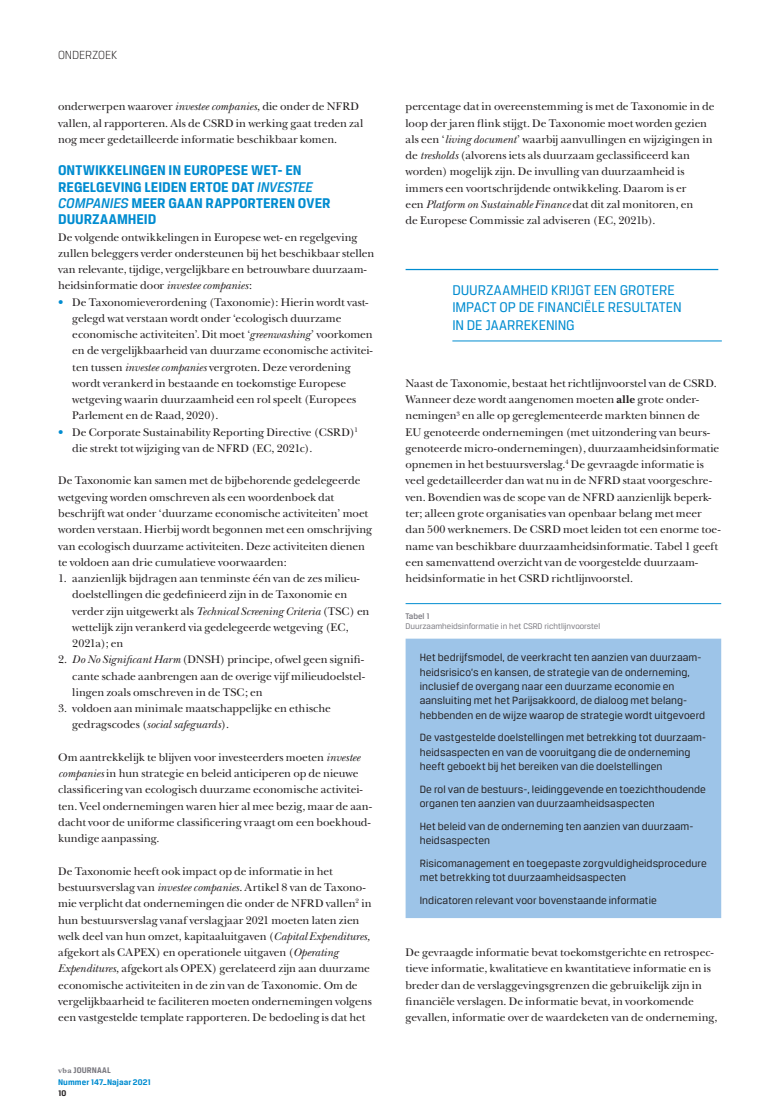
<style>
.page{position:relative;width:780px;height:1117px;background:#fff}
.page>*{position:absolute;margin:0;border:0;box-sizing:border-box;transform-origin:0 0}
._1_1_Alineakopje_bol{font:700 15px/16.2px "CFA Breuer Text";letter-spacing:-.005em;color:#008cd0}
.streamer{font:15px/17.5px "CFA Breuer Text";letter-spacing:-.005em;color:#008cd0}
.t1{font:300 12.5px "CFA Breuer Text";letter-spacing:-.015em;color:#231f20}
.Plat_schreef__WR{font:11.5px/16.2px "New Baskerville";letter-spacing:-.005em;color:#231f20}
.Plat_schreef{font:11.5px/16.2px "New Baskerville";letter-spacing:-.005em;color:#231f20}
.Plat_schreef_insprin{font:11.5px/16.2px "New Baskerville";letter-spacing:-.005em;color:#231f20}
.kadertekst{font:11.25px/14.4px "CFA Breuer Text";letter-spacing:.005em;color:#231f20}
._5_1_Caption{font:8.75px/10px "CFA Breuer Text";color:#7b7a81}
.t2{font:700 8.75px/11.2px "CFA Breuer Text";letter-spacing:.01em;color:#008cd0}
.t3{font:700 8.75px "CFA Breuer Text";color:#231f20}
.s1{font-style:italic}
.s2{font-weight:500;font-style:italic}
.s3{color:#008cd0}
.s4{font-family:"Plantin";font-size:7.5px;color:#7b7a81}
.s5{color:#7b7a81}
.s6{font-weight:700}
.s7{font-weight:500}
</style>
<div class="page">
<hr style="left:405px;top:269px;width:313px;height:1px;background:#008cd0">
<hr style="left:452px;top:340px;width:269px;height:1px;background:#008cd0">
<div style="left:405px;top:638px;width:316px;height:279px;background:#9dc4e8"></div>
<hr style="left:405px;top:603px;width:316px;height:1px;background:#008cd0">
<p class="t1" style="left:58px;top:48px;width:61px">ONDERZOEK</p>
<p class="Plat_schreef__WR" style="left:58px;top:99px;width:306px">onderwerpen waarover <span class="s1">investee companies</span>, die onder de NFRD vallen, al rapporteren. Als de CSRD in werking gaat treden zal nog meer gedetailleerde informatie beschikbaar komen.</p>
<p class="_1_1_Alineakopje_bol" style="left:58px;top:162px;width:274px">ONTWIKKELINGEN IN EUROPESE WET- EN<br>REGELGEVING LEIDEN ERTOE DAT <span class="s2">INVESTEE<br>COMPANIES</span> MEER GAAN RAPPORTEREN OVER<br>DUURZAAMHEID</p>
<p class="Plat_schreef" style="left:58px;top:229px;width:318px">De volgende ontwikkelingen in Europese wet- en regelgeving zullen beleggers verder ondersteunen bij het beschikbaar stellen van relevante, tijdige, vergelijkbare en betrouwbare duurzaam&shy;heidsinformatie door <span class="s1">investee companies</span>:</p>
<p class="Plat_schreef_insprin" style="left:72px;top:294px;width:302px;text-indent:-14px"><span class="s3">•</span> De Taxonomieverordening (Taxonomie): Hierin wordt vast&shy;gelegd wat verstaan wordt onder ‘ecologisch duurzame economische activiteiten’. Dit moet ‘<span class="s1">greenwashing</span>’ voorkomen en de vergelijkbaarheid van duurzame economische activitei&shy;ten tussen <span class="s1">investee companies</span> vergroten. Deze verordening wordt verankerd in bestaande en toekomstige Europese wetgeving waarin duurzaamheid een rol speelt (Europees Parlement en de Raad, 2020).</p>
<p class="Plat_schreef_insprin" style="left:72px;top:424px;width:287px;text-indent:-14px"><span class="s3">•</span> De Corporate Sustainability Reporting Directive (CSRD)<sup>1 </sup>die strekt tot wijziging van de NFRD (EC, 2021c).</p>
<p class="Plat_schreef__WR" style="left:58px;top:472px;width:316px">De Taxonomie kan samen met de bijbehorende gedelegeerde wetgeving worden omschreven als een woordenboek dat beschrijft wat onder ‘duurzame economische activiteiten’ moet worden verstaan. Hierbij wordt begonnen met een omschrijving van ecologisch duurzame activiteiten. Deze activiteiten dienen te voldoen aan drie cumulatieve voorwaarden:</p>
<p class="Plat_schreef_insprin" style="left:72px;top:570px;width:299px;text-indent:-14px">1. aanzienlijk bijdragen aan tenminste één van de zes milieu&shy;doelstellingen die gedefinieerd zijn in de Taxonomie en verder zijn uitgewerkt als <span class="s1">Technical Screening Criteria</span> (TSC) en wettelijk zijn verankerd via gedelegeerde wetgeving (EC, 2021a); en</p>
<p class="Plat_schreef_insprin" style="left:72px;top:651px;width:294px;text-align:justify;text-indent:-14px">2. <span class="s1">Do No Significant Harm</span> (DNSH) principe, ofwel geen signifi&shy;cante schade aanbrengen aan de overige vijf milieudoelstel&shy;lingen zoals omschreven in de TSC; en</p>
<p class="Plat_schreef_insprin" style="left:72px;top:700px;width:260px;text-indent:-14px">3. voldoen aan minimale maatschappelijke en ethische gedragscodes (<span class="s1">social safeguards</span>).</p>
<p class="Plat_schreef__WR" style="left:58px;top:749px;width:315px">Om aantrekkelijk te blijven voor investeerders moeten <span class="s1">investee companies</span> in hun strategie en beleid anticiperen op de nieuwe classificering van ecologisch duurzame economische activitei&shy;ten. Veel ondernemingen waren hier al mee bezig, maar de aan&shy;dacht voor de uniforme classificering vraagt om een boekhoud&shy;kundige aanpassing.</p>
<p class="Plat_schreef__WR" style="left:58px;top:862px;width:315px">De Taxonomie heeft ook impact op de informatie in het bestuursverslag van <span class="s1">investee companies</span>. Artikel 8 van de Taxono&shy;mie verplicht dat ondernemingen die onder de NFRD vallen<sup>2</sup> in hun bestuursverslag vanaf verslagjaar 2021 moeten laten zien welk deel van hun omzet, kapitaaluitgaven (<span class="s1">Capital Expenditures, </span>afgekort als CAPEX) en operationele uitgaven (<span class="s1">Operating Expenditures</span>, afgekort als OPEX) gerelateerd zijn aan duurzame economische activiteiten in de zin van de Taxonomie. Om de vergelijkbaarheid te faciliteren moeten ondernemingen volgens een vastgestelde template rapporteren. De bedoeling is dat het</p>
<p class="t2" style="left:58px;top:1064px;width:94px"><span class="s4">vba</span> <span class="s5">JOURNAAL<br></span>Nummer 147_Najaar 2021</p>
<p class="t3" style="left:58px;top:1087px;width:10px">10</p>
<p class="Plat_schreef__WR" style="left:405px;top:99px;width:310px">percentage dat in overeenstemming is met de Taxonomie in de loop der jaren flink stijgt. De Taxonomie moet worden gezien als een ‘<span class="s1">living document</span>’ waarbij aanvullingen en wijzigingen in de <span class="s1">tresholds</span> (alvorens iets als duurzaam geclassificeerd kan worden) mogelijk zijn. De invulling van duurzaamheid is immers een voortschrijdende ontwikkeling. Daarom is er<br>een <span class="s1">Platform on Sustainable Finance</span> dat dit zal monitoren, en<br>de -Europese Commissie zal adviseren (EC, 2021b).</p>
<p class="streamer" style="left:452px;top:281px;width:231px">DUURZAAMHEID KRIJGT EEN GROTERE<br>IMPACT OP DE FINANCIËLE RESULTATEN<br>IN DE JAARREKENING</p>
<p class="Plat_schreef" style="left:405px;top:375px;width:316px">Naast de Taxonomie, bestaat het richtlijnvoorstel van de CSRD.<br>Wanneer deze wordt aangenomen moeten <span class="s6">alle</span> grote onder&shy;nemingen<sup>3</sup> en alle op gereglementeerde markten binnen de<br>EU genoteerde ondernemingen (met uitzondering van beurs&shy;genoteerde micro-ondernemingen), duurzaamheidsinformatie opnemen in het bestuursverslag.<sup>4</sup> De gevraagde informatie is veel gedetailleerder dan wat nu in de NFRD staat voorgeschre&shy;ven. Bovendien was de scope van de NFRD aanzienlijk beperk&shy;ter; alleen grote organisaties van openbaar belang met meer dan 500 werknemers. De CSRD moet leiden tot een enorme toe&shy;name van beschikbare duurzaamheidsinformatie. Tabel 1 geeft een samenvattend overzicht van de voorgestelde duurzaam&shy;heidsinformatie in het CSRD richtlijnvoorstel.</p>
<p class="_5_1_Caption" style="left:405px;top:611px;width:196px"><span class="s7">Tabel 1<br></span>Duurzaamheidsinformatie in het CSRD richtlijnvoorstel</p>
<p class="kadertekst" style="left:420px;top:650px;width:287px">Het bedrijfsmodel, de veerkracht ten aanzien van duurzaam&shy;heidsrisico’s en kansen, de strategie van de onderneming, inclusief de overgang naar een duurzame economie en aansluiting met het Parijsakkoord, de dialoog met belang&shy;hebbenden en de wijze waarop de strategie wordt uitgevoerd</p>
<p class="kadertekst" style="left:420px;top:730px;width:287px">De vastgestelde doelstellingen met betrekking tot duurzaam&shy;heidsaspecten en van de vooruitgang die de onderneming heeft geboekt bij het bereiken van die doelstellingen</p>
<p class="kadertekst" style="left:420px;top:781px;width:288px">De rol van de bestuurs-, leidinggevende en toezichthoudende organen ten aanzien van duurzaamheidsaspecten</p>
<p class="kadertekst" style="left:420px;top:818px;width:274px">Het beleid van de onderneming ten aanzien van duurzaam&shy;heidsaspecten</p>
<p class="kadertekst" style="left:420px;top:855px;width:288px">Risicomanagement en toegepaste zorgvuldigheidsprocedure met betrekking tot duurzaamheidsaspecten</p>
<p class="kadertekst" style="left:420px;top:892px;width:238px">Indicatoren relevant voor bovenstaande informatie</p>
<p class="Plat_schreef" style="left:405px;top:944px;width:313px">De gevraagde informatie bevat toekomstgerichte en retrospec&shy;tieve informatie, kwalitatieve en kwantitatieve informatie en is breder dan de verslaggevingsgrenzen die gebruikelijk zijn in financiële verslagen. De informatie bevat, in voorkomende gevallen, informatie over de waardeketen van de onderneming,</p>
</div>
